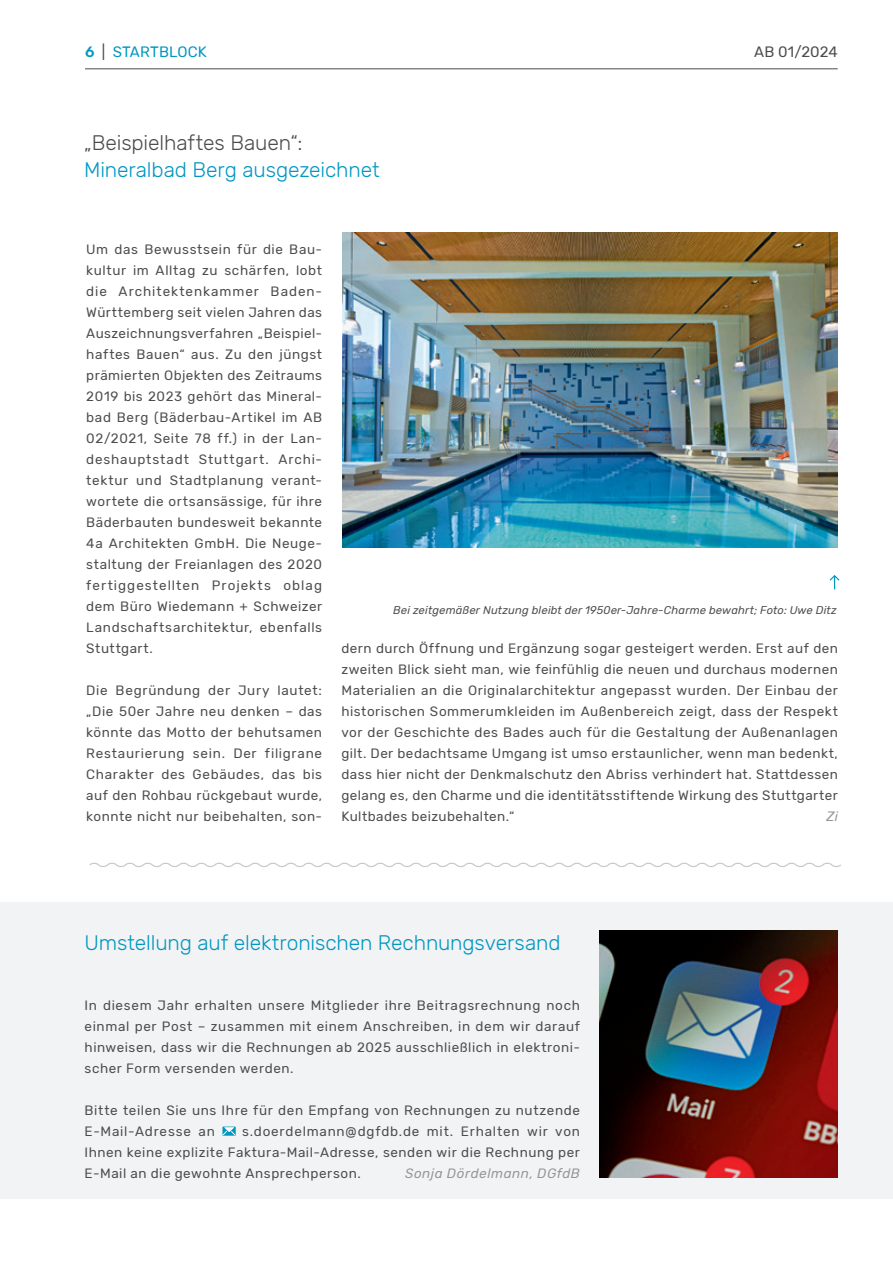
<style>
.page{position:relative;width:893px;height:1263px;background:#fff}
.page>*{position:absolute;margin:0;border:0;box-sizing:border-box;transform-origin:0 0}
.t1{font:300 21px "Rubik";letter-spacing:-.005em;color:#0197c2}
.t2{font:300 21px "Rubik";letter-spacing:-.005em;color:#4b4c4d}
.t3{font:15px "Rubik";letter-spacing:.01em;color:#0197c2}
.t4{font:15px "Rubik";letter-spacing:.01em;color:#4b4c4d}
.t5{font:13.5px/21px "Rubik";letter-spacing:.04em;color:#4b4c4d;text-align:justify}
.t6{font:italic 13.5px "Rubik";letter-spacing:.04em;color:#939598}
.t7{font:italic 11.25px "Rubik";letter-spacing:.015em;color:#4b4c4d}
.s1{font-weight:500}
.s2{color:#4b4c4d}
</style>
<div class="page">
<hr style="left:85px;top:68px;width:753px;height:1px;background:#4b4c4d">
<div style="left:0;top:902px;width:893px;height:297px;background:#f2f3f4"></div>
<svg style="left:830px;top:575px;width:9px;height:14px"></svg>
<svg style="left:222px;top:1126px;width:14px;height:10px"></svg>
<svg style="left:222px;top:1127px;width:14px;height:9px"></svg>
<svg style="left:89px;top:862px;width:752px;height:5px"></svg>
<img style="left:342px;top:233px;width:496px;height:315px">
<img style="left:600px;top:931px;width:238px;height:247px">
<p class="t3" style="left:85px;top:43px;width:123px"><span class="s1">6</span> <span class="s2">|</span> STARTBLOCK</p>
<p class="t4" style="left:754px;top:43px;width:85px">AB 01/2024</p>
<h1 class="t2" style="left:84px;top:131px;width:220px">„Beispielhaftes Bauen“:</h1>
<h1 class="t1" style="left:84px;top:158px;width:297px">Mineralbad Berg ausgezeichnet</h1>
<p class="t5" style="left:86px;top:239px;width:237px">Um das Bewusstsein für die Bau&shy;kultur im Alltag zu schärfen, lobt die Architektenkammer Baden-Württemberg seit vielen Jahren das Auszeichnungsverfahren „Beispiel&shy;haftes Bauen“ aus. Zu den jüngst prämierten Objekten des Zeitraums 2019 bis 2023 gehört das Mineral&shy;bad Berg (Bäderbau-Artikel im AB 02/2021, Seite 78 ff.) in der Lan&shy;deshauptstadt Stuttgart. Archi&shy;tektur und Stadtplanung verant&shy;wortete die ortsansässige, für ihre Bäderbauten bundesweit bekannte 4a Architekten GmbH. Die Neuge&shy;staltung der Freianlagen des 2020 fertiggestellten Projekts oblag dem Büro Wiedemann + Schweizer Landschaftsarchitektur, ebenfalls Stuttgart.</p>
<p class="t5" style="left:86px;top:680px;width:237px">Die Begründung der Jury lautet: „Die 50er Jahre neu denken – das könnte das Motto der behutsamen Restaurierung sein. Der filigrane Charakter des Gebäudes, das bis auf den Rohbau rückgebaut wurde, konnte nicht nur beibehalten, son-</p>
<p class="t7" style="left:393px;top:604px;width:445px">Bei zeitgemäßer Nutzung bleibt der 1950er-Jahre-Charme bewahrt; Foto: Uwe Ditz</p>
<p class="t5" style="left:341px;top:638px;width:498px">dern durch Öffnung und Ergänzung sogar gesteigert werden. Erst auf den zweiten Blick sieht man, wie feinfühlig die neuen und durchaus modernen Materialien an die Originalarchitektur angepasst wurden. Der Einbau der historischen Sommerumkleiden im Außenbereich zeigt, dass der Respekt vor der Geschichte des Bades auch für die Gestaltung der Außenanlagen gilt. Der bedachtsame Umgang ist umso erstaunlicher, wenn man bedenkt, dass hier nicht der Denkmalschutz den Abriss verhindert hat. Stattdessen gelang es, den Charme und die identitätsstiftende Wirkung des Stuttgarter Kultbades beizubehalten.“</p>
<p class="t6" style="left:826px;top:808px;width:13px">Zi</p>
<h1 class="t1" style="left:85px;top:931px;width:478px">Umstellung auf elektronischen Rechnungsversand</h1>
<p class="t5" style="left:85px;top:995px;width:497px">In diesem Jahr erhalten unsere Mitglieder ihre Beitragsrechnung noch einmal per Post – zusammen mit einem Anschreiben, in dem wir darauf hinweisen, dass wir die Rechnungen ab 2025 ausschließlich in elektroni&shy;scher Form versenden werden.</p>
<p class="t5" style="left:85px;top:1100px;width:497px">Bitte teilen Sie uns Ihre für den Empfang von Rechnungen zu nutzende<br>E-Mail-Adresse an</p>
<p class="t5" style="left:85px;top:1121px;width:497px;text-indent:157px">s.doerdelmann@dgfdb.de mit. Erhalten wir von Ihnen keine explizite Faktura-Mail-Adresse, senden wir die Rechnung per E-Mail an die gewohnte Ansprechperson.</p>
<p class="t6" style="left:405px;top:1165px;width:176px">Sonja Dördelmann, DGfdB</p>
</div>
